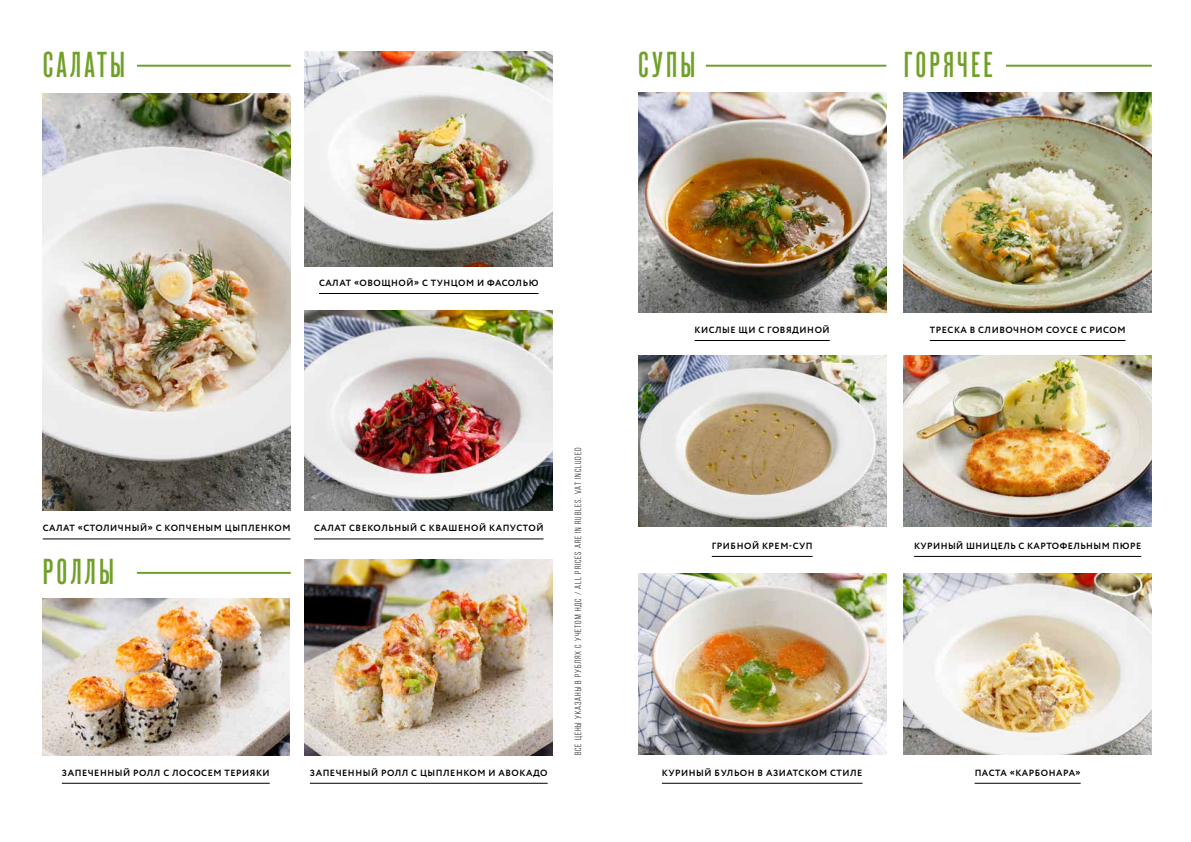
<style>
.page{position:relative;width:1191px;height:842px;background:#fff}
.page>*{position:absolute;margin:0;border:0;box-sizing:border-box;transform-origin:0 0}
.t1{font:500 36px "Reforma Grotesk";letter-spacing:.09em;color:#71a029}
.t2{font:700 9px "Circe";letter-spacing:.06em;color:#000}
.t3{font:9px "Bebas Neue";letter-spacing:.1em;color:#000}
</style>
<div class="page">
<img style="left:305px;top:559px;width:248px;height:196px">
<img style="left:42px;top:598px;width:247px;height:157px">
<img style="left:305px;top:52px;width:248px;height:215px">
<img style="left:638px;top:92px;width:248px;height:221px">
<img style="left:903px;top:92px;width:248px;height:221px">
<img style="left:305px;top:310px;width:248px;height:201px">
<img style="left:638px;top:356px;width:248px;height:171px">
<img style="left:903px;top:356px;width:248px;height:171px">
<img style="left:638px;top:574px;width:248px;height:181px">
<img style="left:903px;top:574px;width:248px;height:181px">
<img style="left:42px;top:93px;width:249px;height:418px">
<hr style="left:319px;top:293px;width:219px;height:1px;background:#000">
<hr style="left:43px;top:538px;width:247px;height:1px;background:#000">
<hr style="left:662px;top:783px;width:200px;height:1px;background:#000">
<hr style="left:974px;top:783px;width:106px;height:1px;background:#000">
<hr style="left:712px;top:556px;width:100px;height:1px;background:#000">
<hr style="left:914px;top:556px;width:227px;height:1px;background:#000">
<hr style="left:694px;top:340px;width:135px;height:1px;background:#000">
<hr style="left:929px;top:340px;width:196px;height:1px;background:#000">
<hr style="left:314px;top:538px;width:229px;height:1px;background:#000">
<hr style="left:62px;top:783px;width:208px;height:1px;background:#000">
<hr style="left:310px;top:783px;width:237px;height:1px;background:#000">
<hr style="left:137px;top:65px;width:154px;height:2px;background:#71a029">
<hr style="left:706px;top:65px;width:180px;height:2px;background:#71a029">
<hr style="left:1006px;top:65px;width:145px;height:2px;background:#71a029">
<hr style="left:137px;top:572px;width:154px;height:2px;background:#71a029">
<h1 class="t1" style="left:43px;top:46px;width:84px">САЛАТЫ</h1>
<h1 class="t1" style="left:638px;top:46px;width:59px">СУПЫ</h1>
<h1 class="t1" style="left:903px;top:46px;width:90px">ГОРЯЧЕЕ</h1>
<p class="t2" style="left:319px;top:277px;width:221px">САЛАТ «ОВОЩНОЙ» С ТУНЦОМ И ФАСОЛЬЮ</p>
<p class="t2" style="left:43px;top:522px;width:249px">САЛАТ «СТОЛИЧНЫЙ» С КОПЧЕНЫМ ЦЫПЛЕНКОМ</p>
<h1 class="t1" style="left:43px;top:553px;width:73px">РОЛЛЫ</h1>
<p class="t2" style="left:314px;top:522px;width:231px">САЛАТ СВЕКОЛЬНЫЙ С КВАШЕНОЙ КАПУСТОЙ</p>
<p class="t2" style="left:62px;top:767px;width:209px">ЗАПЕЧЕННЫЙ РОЛЛ С ЛОСОСЕМ ТЕРИЯКИ</p>
<p class="t2" style="left:310px;top:767px;width:239px">ЗАПЕЧЕННЫЙ РОЛЛ С ЦЫПЛЕНКОМ И АВОКАДО</p>
<p class="t3" style="left:573px;top:755px;width:309px;rotate:-90deg">ВСЕ ЦЕНЫ УКАЗАНЫ В РУБЛЯХ С УЧЕТОМ НДС / ALL PRICES ARE IN RUBLES. VAT INCLUDED</p>
<p class="t2" style="left:694px;top:324px;width:137px">КИСЛЫЕ ЩИ С ГОВЯДИНОЙ</p>
<p class="t2" style="left:930px;top:324px;width:197px">ТРЕСКА В СЛИВОЧНОМ СОУСЕ С РИСОМ</p>
<p class="t2" style="left:712px;top:540px;width:102px">ГРИБНОЙ КРЕМ-СУП</p>
<p class="t2" style="left:914px;top:540px;width:228px">КУРИНЫЙ ШНИЦЕЛЬ С КАРТОФЕЛЬНЫМ ПЮРЕ</p>
<p class="t2" style="left:662px;top:767px;width:202px">КУРИНЫЙ БУЛЬОН В АЗИАТСКОМ СТИЛЕ</p>
<p class="t2" style="left:974px;top:767px;width:107px">ПАСТА «КАРБОНАРА»</p>
</div>
